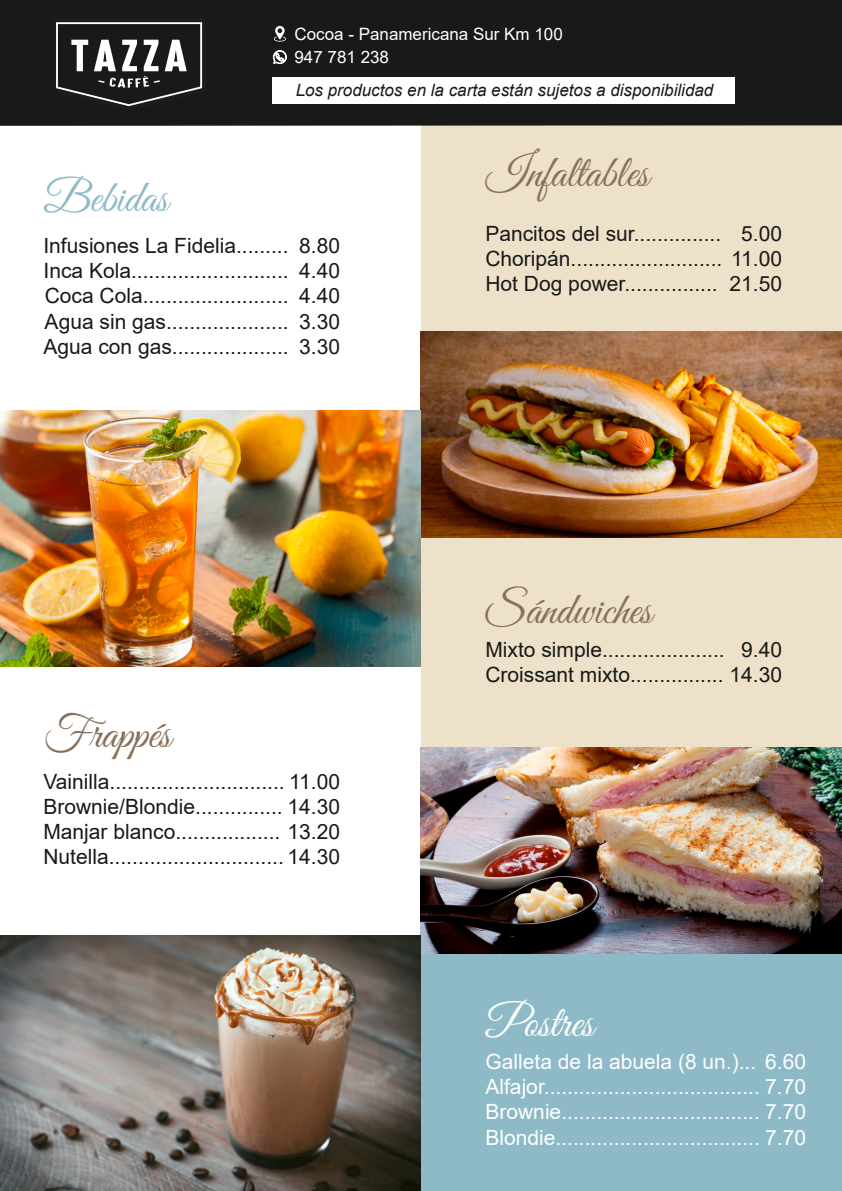
<style>
.page{position:relative;width:842px;height:1191px;background:#fff}
.page>*{position:absolute;margin:0;border:0;box-sizing:border-box;transform-origin:0 0}
.t1{font:45px "Great Vibes";color:#87715c}
.t2{font:45px "Great Vibes";color:#8ebac7}
.t3{font:45px "Great Vibes";color:#fff}
.t4{font:21px/25.2px "Arial";color:#191918;text-align:justify}
.t5{font:21px/25.2px "Arial";color:#fff;text-align:justify}
.t6{font:italic 17px "Arial";color:#191918}
.t7{font:17px "Arial";color:#fff}
</style>
<div class="page">
<div style="left:421px;top:105px;width:421px;height:1086px;background:#ede1ca"></div>
<div style="left:421px;top:952px;width:421px;height:239px;background:#8ebac7"></div>
<img style="left:421px;top:747px;width:421px;height:206px">
<div style="left:0;top:0;width:842px;height:126px;background:#191918"></div>
<svg style="left:50px;top:16px;width:158px;height:96px;background:#414040"></svg>
<svg style="left:273px;top:50px;width:14px;height:15px"></svg>
<div style="left:272px;top:77px;width:463px;height:26px;background:#fff"></div>
<svg style="left:274px;top:25px;width:12px;height:17px"></svg>
<img style="left:421px;top:331px;width:421px;height:206px">
<img style="left:0;top:410px;width:421px;height:256px">
<img style="left:0;top:935px;width:421px;height:256px">
<p class="t7" style="left:294px;top:22px;width:270px">Cocoa - Panamericana Sur Km 100</p>
<p class="t7" style="left:294px;top:46px;width:96px">947 781 238</p>
<p class="t6" style="left:296px;top:79px;width:419px">Los productos en la carta están sujetos a disponibilidad</p>
<h1 class="t2" style="left:43px;top:173px;width:127px">Bebidas</h1>
<p class="t4" style="left:43px;top:233px;width:247px">Infusiones La Fidelia.........<br>Inca Kola...........................<br>Coca Cola.........................<br>Agua sin gas.....................<br>Agua con gas....................</p>
<p class="t4" style="left:299px;top:233px;width:42px">8.80<br>4.40<br>4.40<br>3.30<br>3.30</p>
<h1 class="t1" style="left:486px;top:148px;width:164px">Infaltables</h1>
<p class="t4" style="left:485px;top:221px;width:298px;text-align:left">Pancitos del sur...............<br>Choripán.......................... 11.00<br>Hot Dog power................</p>
<p class="t4" style="left:741px;top:221px;width:42px">5.00</p>
<p class="t4" style="left:730px;top:271px;width:54px">21.50</p>
<h1 class="t1" style="left:485px;top:584px;width:168px">Sándwiches</h1>
<p class="t4" style="left:485px;top:637px;width:298px">Mixto simple.....................<br>Croissant mixto................ 14.30</p>
<p class="t4" style="left:741px;top:637px;width:42px">9.40</p>
<h1 class="t1" style="left:43px;top:709px;width:129px">Frappés</h1>
<p class="t4" style="left:43px;top:768px;width:298px">Vainilla.............................. 11.00<br>Brownie/Blondie............... 14.30<br>Manjar blanco.................. 13.20<br>Nutella.............................. 14.30</p>
<h1 class="t3" style="left:487px;top:997px;width:109px">Postres</h1>
<p class="t5" style="left:485px;top:1048px;width:322px">Galleta de la abuela (8 un.)... 6.60<br>Alfajor..................................... 7.70<br>Brownie.................................. 7.70<br>Blondie................................... 7.70</p>
</div>
